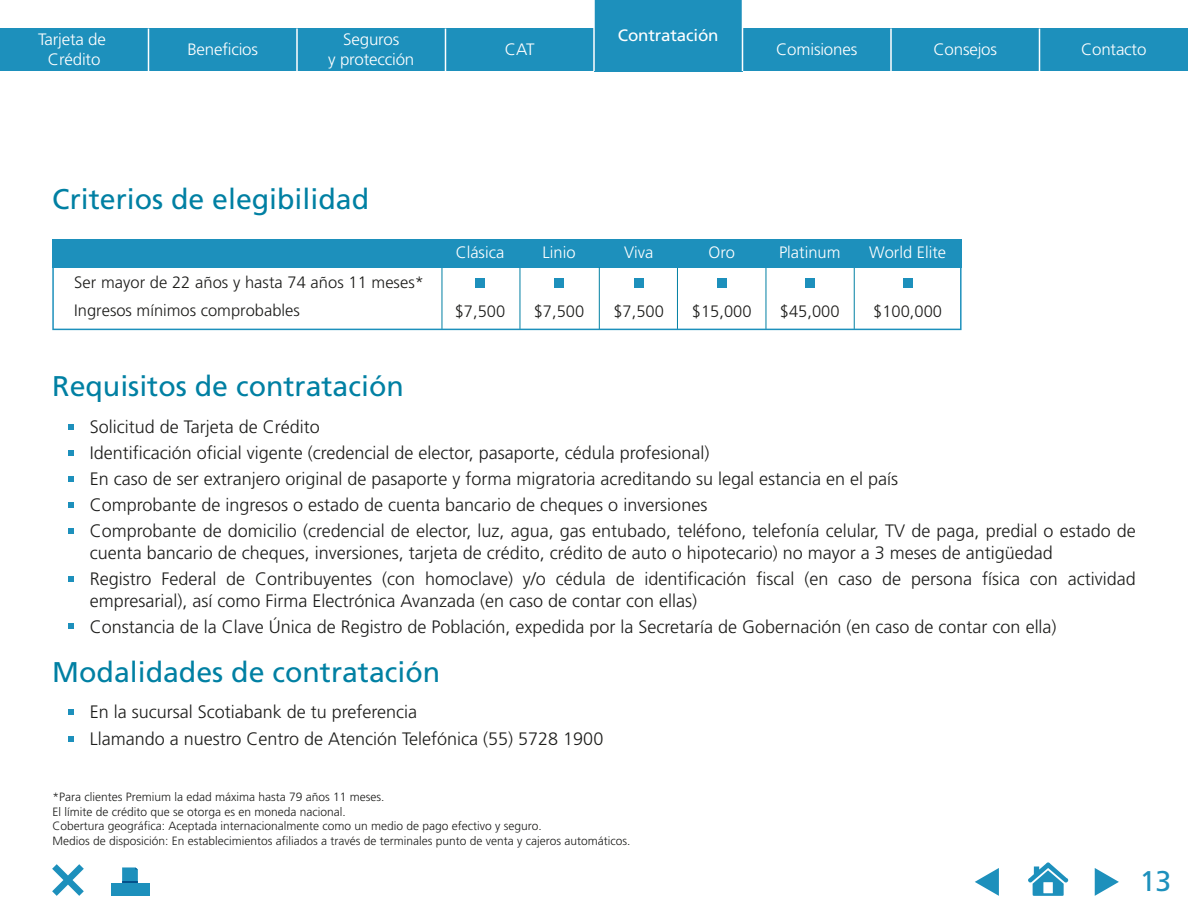
<style>
.page{position:relative;width:1188px;height:918px;background:#fff}
.page>*{position:absolute;margin:0;border:0;box-sizing:border-box;transform-origin:0 0}
.t1{font:28.5px "Frutiger";color:#0080a3}
.t2{font:28.5px "Frutiger";color:#1d90bc}
.t3{font:300 18px/26.1px "Frutiger";color:#1d1d1b}
.t4{font:300 16.5px/19.8px "Frutiger";letter-spacing:-.01em;color:#fff;text-align:center}
.t5{font:300 16.5px/28.2px "Frutiger";color:#1d1d1b}
.t6{font:16.5px "Frutiger";letter-spacing:-.01em;color:#fff}
.t7{font:300 12px/14.4px "Frutiger";color:#1d1d1b}
</style>
<div class="page">
<div style="left:0;top:29px;width:148px;height:42px;background:#1d90bc"></div>
<div style="left:148px;top:29px;width:149px;height:42px;background:#1d90bc"></div>
<div style="left:297px;top:29px;width:149px;height:42px;background:#1d90bc"></div>
<div style="left:446px;top:29px;width:148px;height:42px;background:#1d90bc"></div>
<div style="left:594px;top:0;width:148px;height:71px;background:#1d90bc"></div>
<div style="left:742px;top:29px;width:149px;height:42px;background:#1d90bc"></div>
<div style="left:891px;top:29px;width:149px;height:42px;background:#1d90bc"></div>
<div style="left:1040px;top:29px;width:148px;height:42px;background:#1d90bc"></div>
<hr style="left:148px;top:29px;width:1px;height:42px;background:#fff">
<hr style="left:296px;top:29px;width:2px;height:42px;background:#fff">
<hr style="left:445px;top:29px;width:1px;height:42px;background:#fff">
<hr style="left:593px;top:0;width:2px;height:71px;background:#fff">
<hr style="left:742px;top:0;width:1px;height:71px;background:#fff">
<hr style="left:890px;top:29px;width:2px;height:42px;background:#fff">
<hr style="left:1039px;top:29px;width:1px;height:42px;background:#fff">
<svg style="left:1095px;top:868px;width:24px;height:28px"></svg>
<svg style="left:975px;top:868px;width:24px;height:28px"></svg>
<div style="left:111px;top:883px;width:38px;height:13px;background:#1d90bc"></div>
<svg style="left:122px;top:867px;width:16px;height:16px"></svg>
<svg style="left:52px;top:864px;width:32px;height:32px"></svg>
<svg style="left:1028px;top:862px;width:40px;height:34px"></svg>
<svg style="left:52px;top:267px;width:910px;height:63px"></svg>
<div style="left:52px;top:239px;width:910px;height:28px;background:#1d90bc"></div>
<div style="left:475px;top:279px;width:10px;height:9px;background:#1d90bc"></div>
<div style="left:554px;top:279px;width:10px;height:9px;background:#1d90bc"></div>
<div style="left:634px;top:279px;width:9px;height:9px;background:#1d90bc"></div>
<div style="left:717px;top:279px;width:9px;height:9px;background:#1d90bc"></div>
<div style="left:805px;top:279px;width:9px;height:9px;background:#1d90bc"></div>
<div style="left:903px;top:279px;width:9px;height:9px;background:#1d90bc"></div>
<hr style="left:599px;top:267px;width:1px;height:62px;background:#0080a3">
<svg style="left:68px;top:450px;width:6px;height:6px"></svg>
<svg style="left:68px;top:476px;width:6px;height:6px"></svg>
<svg style="left:68px;top:502px;width:6px;height:6px"></svg>
<svg style="left:68px;top:528px;width:6px;height:6px"></svg>
<svg style="left:68px;top:576px;width:6px;height:6px"></svg>
<svg style="left:68px;top:623px;width:6px;height:6px"></svg>
<svg style="left:68px;top:424px;width:6px;height:6px"></svg>
<svg style="left:68px;top:736px;width:6px;height:6px"></svg>
<svg style="left:68px;top:709px;width:6px;height:6px"></svg>
<p class="t4" style="left:38px;top:29px;width:69px">Tarjeta de<br>Crédito</p>
<p class="t4" style="left:187px;top:39px;width:72px">Beneficios</p>
<p class="t6" style="left:618px;top:25px;width:102px">Contratación</p>
<p class="t4" style="left:328px;top:29px;width:88px">Seguros<br>y protección</p>
<p class="t4" style="left:933px;top:39px;width:65px">Consejos</p>
<p class="t4" style="left:1081px;top:39px;width:67px">Contacto</p>
<p class="t4" style="left:505px;top:39px;width:31px">CAT</p>
<p class="t4" style="left:776px;top:39px;width:83px">Comisiones</p>
<h1 class="t1" style="left:52px;top:182px;width:318px">Criterios de elegibilidad</h1>
<p class="t5" style="left:74px;top:268px;width:351px">Ser mayor de 22 años y hasta 74 años 11 meses*<br>Ingresos mínimos comprobables</p>
<p class="t4" style="left:456px;top:243px;width:50px">Clásica</p>
<p class="t4" style="left:543px;top:243px;width:34px">Linio</p>
<p class="t4" style="left:708px;top:243px;width:28px">Oro</p>
<p class="t4" style="left:779px;top:243px;width:63px">Platinum</p>
<p class="t4" style="left:869px;top:243px;width:78px">World Elite</p>
<p class="t4" style="left:624px;top:243px;width:31px">Viva</p>
<p class="t5" style="left:455px;top:297px;width:52px">$7,500</p>
<p class="t5" style="left:534px;top:297px;width:52px">$7,500</p>
<p class="t5" style="left:692px;top:297px;width:61px">$15,000</p>
<p class="t5" style="left:780px;top:297px;width:61px">$45,000</p>
<p class="t5" style="left:873px;top:297px;width:70px">$100,000</p>
<p class="t5" style="left:613px;top:297px;width:52px">$7,500</p>
<h1 class="t1" style="left:52px;top:370px;width:353px">Requisitos de contratación</h1>
<p class="t3" style="left:90px;top:414px;width:1048px">Solicitud de Tarjeta de Crédito<br>Identificación oficial vigente (credencial de elector, pasaporte, cédula profesional)<br>En caso de ser extranjero original de pasaporte y forma migratoria acreditando su legal estancia en el país<br>Comprobante de ingresos o estado de cuenta bancario de cheques o inversiones<br>Comprobante de domicilio (credencial de elector, luz, agua, gas entubado, teléfono, telefonía celular, TV de paga, predial o estado de</p>
<p class="t3" style="left:90px;top:540px;width:1048px">cuenta bancario de cheques, inversiones, tarjeta de crédito, crédito de auto o hipotecario) no mayor a 3 meses de antigüedad<br>Registro Federal de Contribuyentes (con homoclave) y/o cédula de identificación fiscal (en caso de persona física con actividad</p>
<p class="t3" style="left:90px;top:587px;width:968px">empresarial), así como Firma Electrónica Avanzada (en caso de contar con ellas)<br>Constancia de la Clave Única de Registro de Población, expedida por la Secretaría de Gobernación (en caso de contar con ella)</p>
<h1 class="t1" style="left:52px;top:655px;width:389px">Modalidades de contratación</h1>
<p class="t3" style="left:90px;top:699px;width:515px">En la sucursal Scotiabank de tu preferencia<br>Llamando a nuestro Centro de Atención Telefónica (55) 5728 1900</p>
<p class="t7" style="left:52px;top:790px;width:580px">*Para clientes Premium la edad máxima hasta 79 años 11 meses.<br>El límite de crédito que se otorga es en moneda nacional.<br>Cobertura geográfica: Aceptada internacionalmente como un medio de pago efectivo y seguro.<br>Medios de disposición: En establecimientos afiliados a través de terminales punto de venta y cajeros automáticos.</p>
<h1 class="t2" style="left:1140px;top:864px;width:33px">13</h1>
</div>
